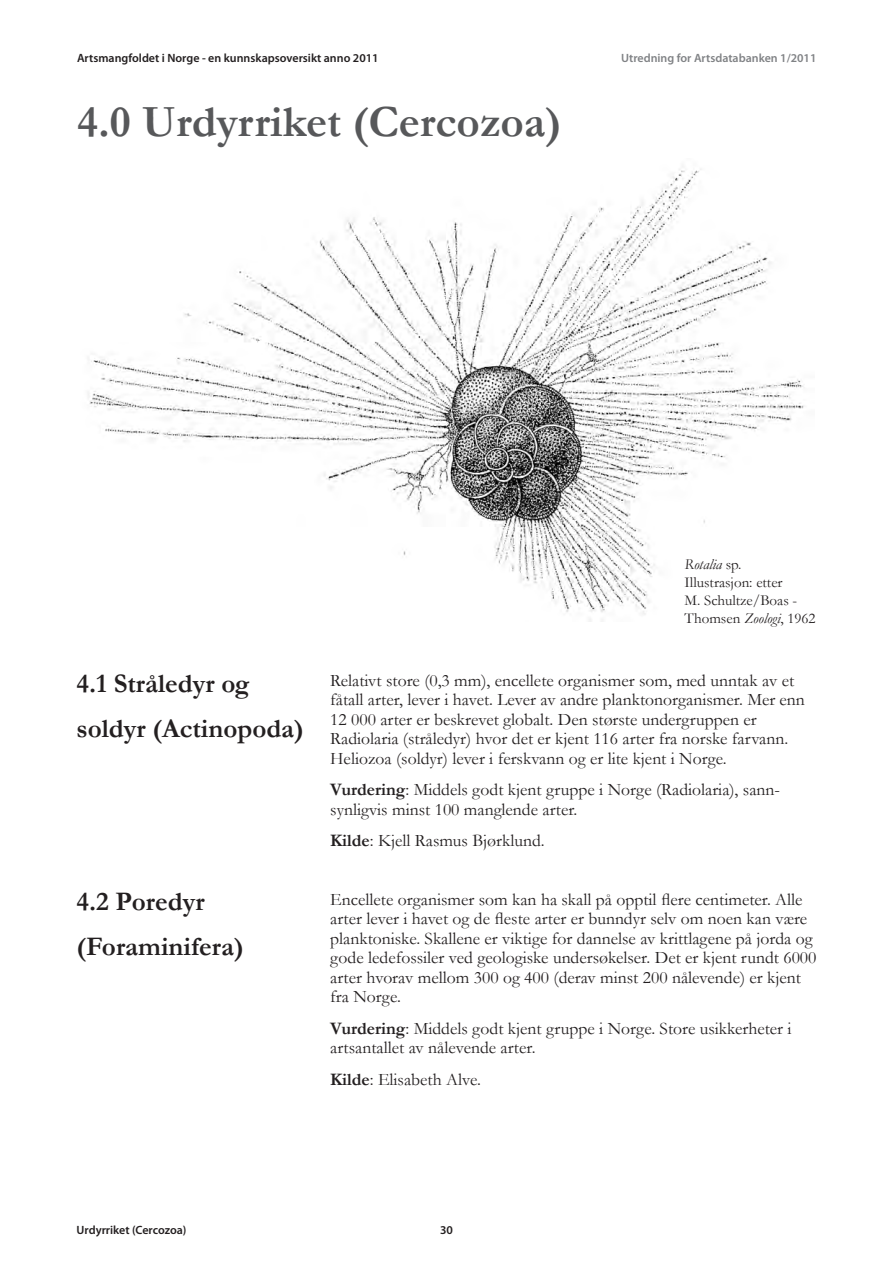
<style>
.page{position:relative;width:893px;height:1263px;background:#fff}
.page>*{position:absolute;margin:0;border:0;box-sizing:border-box;transform-origin:0 0}
.overskrift_1{font:700 45px "Garamond";color:#57585a}
.overskrift_2{font:700 27px/45px "Garamond";color:#231f20}
.brødtekst{font:17.7px/19.5px "Garamond";color:#231f20}
.figur_bildetekst{font:15px/18px "Garamond";color:#231f20}
.figur_bildetekst-2{font:italic 15px "Garamond";color:#231f20}
.t1{font:600 12px "Myriad Pro";color:#231f20}
.t2{font:600 12px "Myriad Pro";color:#808285}
.s1{font-style:normal}
.s2{font-style:italic}
.s3{font-weight:700}
</style>
<div class="page">
<img style="left:88px;top:166px;width:716px;height:456px">
<p class="t1" style="left:77px;top:50px;width:303px">Artsmangfoldet i Norge - en kunnskapsoversikt anno 2011</p>
<p class="overskrift_1" style="left:77px;top:91px;width:486px">4.0 Urdyrriket (Cercozoa)</p>
<p class="t2" style="left:621px;top:50px;width:197px">Utredning for Artsdatabanken 1/2011</p>
<p class="figur_bildetekst-2" style="left:685px;top:554px;width:58px">Rotalia <span class="s1">sp.</span></p>
<p class="figur_bildetekst" style="left:685px;top:573px;width:132px">Illustrasjon: etter<br>M. Schultze/Boas -<br>Thomsen <span class="s2">Zoologi</span>, 1962</p>
<p class="overskrift_2" style="left:77px;top:661px;width:229px">4.1 Stråledyr og soldyr (Actinopoda)</p>
<p class="overskrift_2" style="left:77px;top:879px;width:169px">4.2 Poredyr (Foraminifera)</p>
<p class="brødtekst" style="left:330px;top:670px;width:476px">Relativt store (0,3 mm), encellete organismer som, med unntak av et fåtall arter, lever i havet. Lever av andre planktonorganismer. Mer enn 12 000 arter er beskrevet globalt. Den største undergruppen er Radiolaria (stråledyr) hvor det er kjent 116 arter fra norske farvann.<br>Heliozoa (soldyr) lever i ferskvann og er lite kjent i Norge.</p>
<p class="brødtekst" style="left:330px;top:779px;width:451px"><span class="s3">Vurdering</span>: Middels godt kjent gruppe i Norge (Radiolaria), sann&shy;synligvis minst 100 manglende arter.</p>
<p class="brødtekst" style="left:330px;top:830px;width:216px"><span class="s3">Kilde</span>: Kjell Rasmus Bjørklund.</p>
<p class="brødtekst" style="left:330px;top:889px;width:488px">Encellete organismer som kan ha skall på opptil flere centimeter. Alle arter lever i havet og de fleste arter er bunndyr selv om noen kan være planktoniske. Skallene er viktige for dannelse av krittlagene på jorda og gode ledefossiler ved geologiske undersøkelser. Det er kjent rundt 6000 arter hvorav mellom 300 og 400 (derav minst 200 nålevende) er kjent fra Norge.</p>
<p class="brødtekst" style="left:330px;top:1018px;width:463px"><span class="s3">Vurdering</span>: Middels godt kjent gruppe i Norge. Store usikkerheter i artsantallet av nålevende arter.</p>
<p class="brødtekst" style="left:330px;top:1069px;width:152px"><span class="s3">Kilde</span>: Elisabeth Alve.</p>
<p class="t1" style="left:77px;top:1222px;width:112px">Urdyrriket (Cercozoa)</p>
<p class="t1" style="left:440px;top:1222px;width:14px">30</p>
</div>
